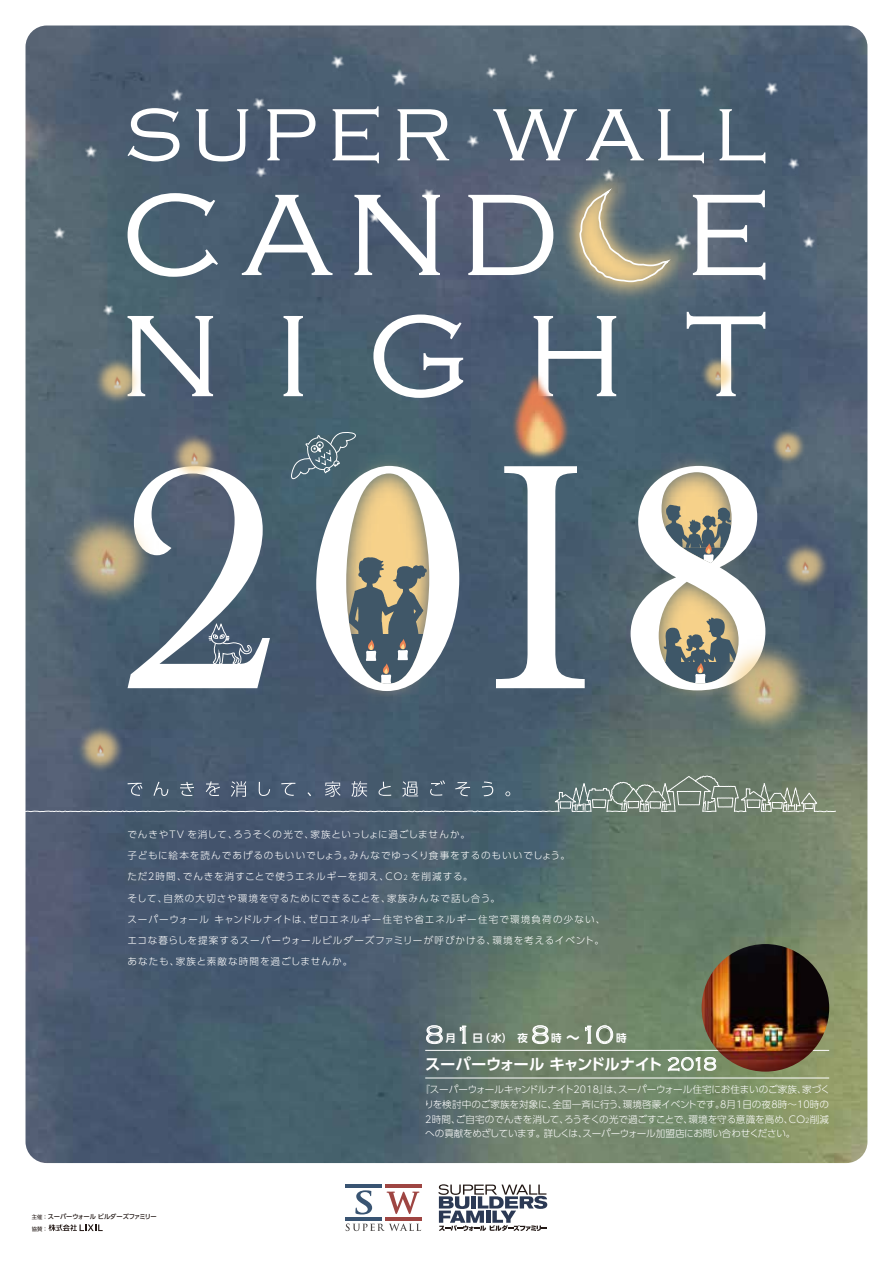
<style>
.page{position:relative;width:893px;height:1263px;background:#fff}
.page>*{position:absolute;margin:0;border:0;box-sizing:border-box;transform-origin:0 0}
.t1{font:300 25.65px "Copperplate Gothic";color:#fff}
.t2{font:700 15.45px "UD Shin Go Pr 6 N De";letter-spacing:-.045em;color:#fff}
.t3{font:700 10.5px "UD Shin Go Pr 6 N De";color:#fff}
.t4{font:300 9.6px/14.9px "UD Shin Go Pr 6 N";letter-spacing:.09em;color:#fff;text-align:justify}
.t5{font:300 9.6px "UD Shin Go Pr 6 N";letter-spacing:.07em;color:#fff}
.t6{font:500 6.45px "UD Shin Go Pr 6 N";letter-spacing:-.03em;color:#221815}
.t7{font:5.25px "UD Shin Go NT Pr 6 N";color:#221815}
.s1{font-size:6.75px}
.s2{font-family:"UD Shin Go Pr 6 N De";font-weight:700;font-size:10.5px}
.s3{font-family:"UD Shin Go Pr 6 N De";font-weight:700;font-size:19.65px}
.s4{font-family:"Copperplate Gothic";font-weight:300;font-size:18.6px}
.s5{font-family:"UD Shin Go NT Pr 6 N";font-weight:400;font-size:5.25px}
</style>
<div class="page">
<svg style="left:49px;top:1224px;width:54px;height:7px"></svg>
<hr style="left:346px;top:1184px;width:36px;height:3px;background:#395472">
<hr style="left:385px;top:1184px;width:36px;height:3px;background:#9e4542">
<hr style="left:346px;top:1217px;width:36px;height:3px;background:#395472">
<hr style="left:385px;top:1217px;width:36px;height:3px;background:#9e4542">
<svg style="left:355px;top:1190px;width:17px;height:24px"></svg>
<svg style="left:387px;top:1191px;width:32px;height:23px"></svg>
<svg style="left:346px;top:1223px;width:75px;height:8px"></svg>
<svg style="left:438px;top:1184px;width:109px;height:47px"></svg>
<img style="left:26px;top:26px;width:841px;height:1137px">
<div style="left:319px;top:691px;width:137px;height:20px;background:#465a6d"></div>
<img style="left:632px;top:555px;width:134px;height:155px">
<img style="left:634px;top:445px;width:125px;height:21px">
<img style="left:58px;top:119px;width:65px;height:64px">
<img style="left:777px;top:210px;width:64px;height:64px">
<img style="left:365px;top:43px;width:69px;height:68px">
<div style="left:144px;top:62px;width:65px;height:64px;background:#4b5c71"></div>
<img style="left:343px;top:184px;width:53px;height:64px">
<div style="left:226px;top:71px;width:65px;height:65px;background:#4b5d71"></div>
<img style="left:396px;top:162px;width:65px;height:65px">
<img style="left:305px;top:29px;width:65px;height:66px">
<div style="left:739px;top:56px;width:66px;height:65px;background:#475b72"></div>
<div style="left:27px;top:201px;width:65px;height:64px;background:#576973"></div>
<img style="left:673px;top:58px;width:65px;height:64px">
<img style="left:577px;top:143px;width:9px;height:14px">
<img style="left:76px;top:278px;width:64px;height:64px">
<div style="left:229px;top:140px;width:64px;height:64px;background:#495b70"></div>
<img style="left:501px;top:27px;width:63px;height:16px">
<img style="left:518px;top:43px;width:64px;height:64px">
<div style="left:761px;top:132px;width:64px;height:64px;background:#495c71"></div>
<img style="left:440px;top:109px;width:65px;height:64px">
<img style="left:460px;top:41px;width:63px;height:63px">
<svg style="left:128px;top:108px;width:51px;height:53px"></svg>
<svg style="left:196px;top:109px;width:52px;height:52px"></svg>
<svg style="left:267px;top:109px;width:48px;height:51px"></svg>
<svg style="left:333px;top:106px;width:46px;height:57px"></svg>
<svg style="left:397px;top:109px;width:52px;height:51px"></svg>
<svg style="left:493px;top:109px;width:84px;height:51px"></svg>
<svg style="left:586px;top:109px;width:58px;height:48px"></svg>
<svg style="left:658px;top:109px;width:46px;height:48px;background:#6a7b8a"></svg>
<svg style="left:719px;top:109px;width:46px;height:54px"></svg>
<svg style="left:128px;top:193px;width:90px;height:84px"></svg>
<svg style="left:242px;top:195px;width:90px;height:80px"></svg>
<svg style="left:354px;top:195px;width:86px;height:80px"></svg>
<svg style="left:468px;top:195px;width:85px;height:80px"></svg>
<svg style="left:705px;top:190px;width:60px;height:90px"></svg>
<svg style="left:128px;top:316px;width:85px;height:80px"></svg>
<svg style="left:284px;top:316px;width:19px;height:80px"></svg>
<svg style="left:373px;top:315px;width:90px;height:83px"></svg>
<svg style="left:534px;top:316px;width:82px;height:80px"></svg>
<svg style="left:687px;top:312px;width:78px;height:84px"></svg>
<img style="left:553px;top:157px;width:152px;height:152px">
<svg style="left:579px;top:187px;width:94px;height:96px;background:#949484"></svg>
<svg style="left:128px;top:466px;width:142px;height:222px"></svg>
<svg style="left:288px;top:431px;width:171px;height:260px"></svg>
<svg style="left:496px;top:466px;width:89px;height:222px"></svg>
<img style="left:509px;top:370px;width:62px;height:92px">
<svg style="left:631px;top:466px;width:134px;height:224px"></svg>
<svg style="left:25px;top:775px;width:811px;height:37px;background:#63747c"></svg>
<svg style="left:667px;top:1057px;width:50px;height:14px"></svg>
<svg style="left:426px;top:1025px;width:17px;height:19px"></svg>
<svg style="left:460px;top:1026px;width:6px;height:18px"></svg>
<svg style="left:532px;top:1025px;width:17px;height:19px"></svg>
<svg style="left:585px;top:1025px;width:28px;height:19px"></svg>
<hr style="left:425px;top:1078px;width:404px;height:1px;background:#fff">
<hr style="left:425px;top:1050px;width:404px;height:1px;background:#fff">
<img style="left:702px;top:944px;width:127px;height:127px;border-radius:64px">
<img style="left:56px;top:507px;width:104px;height:104px">
<img style="left:712px;top:636px;width:104px;height:103px">
<img style="left:780px;top:540px;width:52px;height:51px">
<img style="left:168px;top:430px;width:52px;height:52px">
<img style="left:92px;top:354px;width:52px;height:52px">
<img style="left:75px;top:722px;width:52px;height:52px">
<img style="left:699px;top:354px;width:39px;height:39px">
<img style="left:769px;top:426px;width:39px;height:39px">
<p class="t5" style="left:127px;top:826px;width:344px">でんきやTV を消して、ろうそくの光で、家族といっしょに過ごしませんか。</p>
<p class="t4" style="left:128px;top:847px;width:444px">子どもに絵本を読んであげるのもいいでしょう。みんなでゆっくり食事をするのもいいでしょう。</p>
<p class="t4" style="left:127px;top:869px;width:347px">ただ２時間、でんきを消すことで使うエネルギーを抑え、CO<span class="s1">2</span> を削減する。</p>
<p class="t4" style="left:128px;top:890px;width:374px">そして、自然の大切さや環境を守るためにできることを、家族みんなで話し合う。</p>
<p class="t4" style="left:127px;top:911px;width:480px">スーパーウォール キャンドルナイトは、ゼロエネルギー住宅や省エネルギー住宅で環境負荷の少ない、</p>
<p class="t4" style="left:127px;top:932px;width:478px">エコな暮らしを提案するスーパーウォールビルダーズファミリーが呼びかける、環境を考えるイベント。</p>
<p class="t4" style="left:128px;top:954px;width:226px">あなたも、家族と素敵な時間を過ごしませんか。</p>
<h1 class="t1" style="left:425px;top:1021px;width:49px">8 1</h1>
<p class="t3" style="left:445px;top:1029px;width:12px">月</p>
<p class="t3" style="left:472px;top:1029px;width:57px">日（水）　夜</p>
<h1 class="t1" style="left:531px;top:1021px;width:84px">8<span class="s2">時</span><span class="s3">～</span>10</h1>
<p class="t3" style="left:616px;top:1029px;width:12px">時</p>
<h2 class="t2" style="left:425px;top:1051px;width:293px">スーパーウォール キャンドルナイト <span class="s4">2018</span></h2>
<p class="t6" style="left:32px;top:1211px;width:126px"><span class="s5">主催：</span>スーパーウォール ビルダーズファミリー</p>
<p class="t7" style="left:32px;top:1224px;width:17px">協賛：</p>
<p class="t4" style="left:424px;top:1081px;width:407px;text-indent:-4px">『スーパーウォールキャンドルナイト2018』は、スーパーウォール住宅にお住まいのご家族、家づくりを検討中のご家族を対象に、全国一斉に行う、環境啓蒙イベントです。8月1日の夜8時～10時の2時間、ご自宅のでんきを消して、ろうそくの光で過ごすことで、環境を守る意識を高め、CO<span class="s1">2</span>削減への貢献をめざしています。詳しくは、スーパーウォール加盟店にお問い合わせください。</p>
</div>
